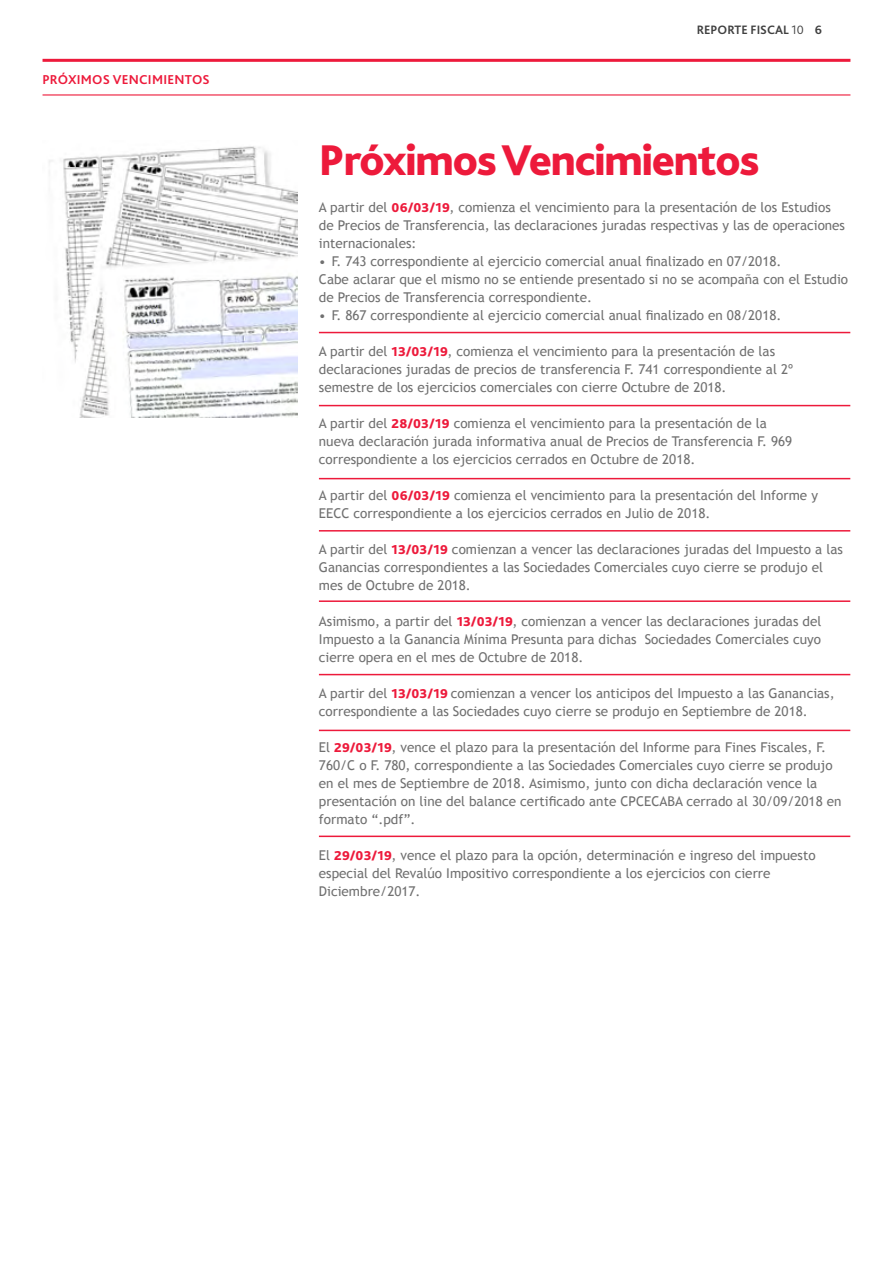
<style>
.page{position:relative;width:893px;height:1263px;background:#fff}
.page>*{position:absolute;margin:0;border:0;box-sizing:border-box;transform-origin:0 0}
.Article_heading{font:800 45px "Bliss Pro";letter-spacing:-.025em;color:#ed1a3b}
.Texto_Comun{font:13.5px/18px "Trebuchet MS";color:#707070}
.Bajada_Subtitulo{font:700 13.5px "Bliss Pro";letter-spacing:.02em;color:#ed1a3b}
.t1{font:700 12.75px "Bliss Pro";color:#404040}
.s1{font-weight:300}
.s2{font-family:"Bliss Pro";font-weight:800;color:#ed1a3b}
</style>
<div class="page">
<hr style="left:319px;top:332px;width:531px;height:1px;background:#ed1a3b">
<hr style="left:319px;top:405px;width:531px;height:1px;background:#ed1a3b">
<hr style="left:319px;top:478px;width:531px;height:1px;background:#ed1a3b">
<hr style="left:319px;top:530px;width:531px;height:1px;background:#ed1a3b">
<hr style="left:319px;top:600px;width:531px;height:2px;background:#ed1a3b">
<hr style="left:319px;top:674px;width:531px;height:1px;background:#ed1a3b">
<hr style="left:319px;top:730px;width:531px;height:1px;background:#ed1a3b">
<hr style="left:319px;top:835px;width:531px;height:2px;background:#ed1a3b">
<img style="left:49px;top:146px;width:248px;height:271px">
<hr style="left:43px;top:59px;width:807px;height:3px;background:#ed1a3b">
<hr style="left:43px;top:94px;width:807px;height:2px;background:#ed1a3b">
<p class="Bajada_Subtitulo" style="left:43px;top:71px;width:169px">PRÓXIMOS VENCIMIENTOS</p>
<p class="t1" style="left:697px;top:22px;width:127px">REPORTE FISCAL <span class="s1">10</span> 6</p>
<p class="Article_heading" style="left:319px;top:132px;width:442px">Próximos Vencimientos</p>
<p class="Texto_Comun" style="left:319px;top:198px;width:528px">A partir del <span class="s2">06/03/19</span>, comienza el vencimiento para la presentación de los Estudios de Precios de Transferencia, las declaraciones juradas respectivas y las de operaciones internacionales:</p>
<p class="Texto_Comun" style="left:319px;top:252px;width:464px">• F. 743 correspondiente al ejercicio comercial anual finalizado en 07/2018.</p>
<p class="Texto_Comun" style="left:319px;top:270px;width:531px">Cabe aclarar que el mismo no se entiende presentado si no se acompaña con el Estudio de Precios de Transferencia correspondiente.</p>
<p class="Texto_Comun" style="left:319px;top:306px;width:464px">• F. 867 correspondiente al ejercicio comercial anual finalizado en 08/2018.</p>
<p class="Texto_Comun" style="left:319px;top:342px;width:476px">A partir del <span class="s2">13/03/19</span>, comienza el vencimiento para la presentación de las declaraciones juradas de precios de transferencia F. 741 correspondiente al 2º semestre de los ejercicios comerciales con cierre Octubre de 2018.</p>
<p class="Texto_Comun" style="left:319px;top:414px;width:475px">A partir del <span class="s2">28/03/19</span> comienza el vencimiento para la presentación de la nueva declaración jurada informativa anual de Precios de Transferencia F. 969 correspondiente a los ejercicios cerrados en Octubre de 2018.</p>
<p class="Texto_Comun" style="left:319px;top:486px;width:501px">A partir del <span class="s2">06/03/19</span> comienza el vencimiento para la presentación del Informe y<br>EECC correspondiente a los ejercicios cerrados en Julio de 2018.</p>
<p class="Texto_Comun" style="left:319px;top:540px;width:526px">A partir del <span class="s2">13/03/19</span> comienzan a vencer las declaraciones juradas del Impuesto a las<br>Ganancias correspondientes a las Sociedades Comerciales cuyo cierre se produjo el mes de Octubre de 2018.</p>
<p class="Texto_Comun" style="left:319px;top:612px;width:504px;text-align:justify">Asimismo, a partir del <span class="s2">13/03/19</span>, comienzan a vencer las declaraciones juradas del Impuesto a la Ganancia Mínima Presunta para dichas Sociedades Comerciales cuyo cierre opera en el mes de Octubre de 2018.</p>
<p class="Texto_Comun" style="left:319px;top:684px;width:517px">A partir del <span class="s2">13/03/19</span> comienzan a vencer los anticipos del Impuesto a las Ganancias, correspondiente a las Sociedades cuyo cierre se produjo en Septiembre de 2018.</p>
<p class="Texto_Comun" style="left:319px;top:738px;width:524px">El <span class="s2">29/03/19</span>, vence el plazo para la presentación del Informe para Fines Fiscales, F.<br>760/C o F. 780, correspondiente a las Sociedades Comerciales cuyo cierre se produjo en el mes de Septiembre de 2018. Asimismo, junto con dicha declaración vence la presentación on line del balance certificado ante CPCECABA cerrado al 30/09/2018 en formato “.pdf”.</p>
<p class="Texto_Comun" style="left:319px;top:846px;width:498px">El <span class="s2">29/03/19</span>, vence el plazo para la opción, determinación e ingreso del impuesto especial del Revalúo Impositivo correspondiente a los ejercicios con cierre<br>Diciembre/2017.</p>
</div>
